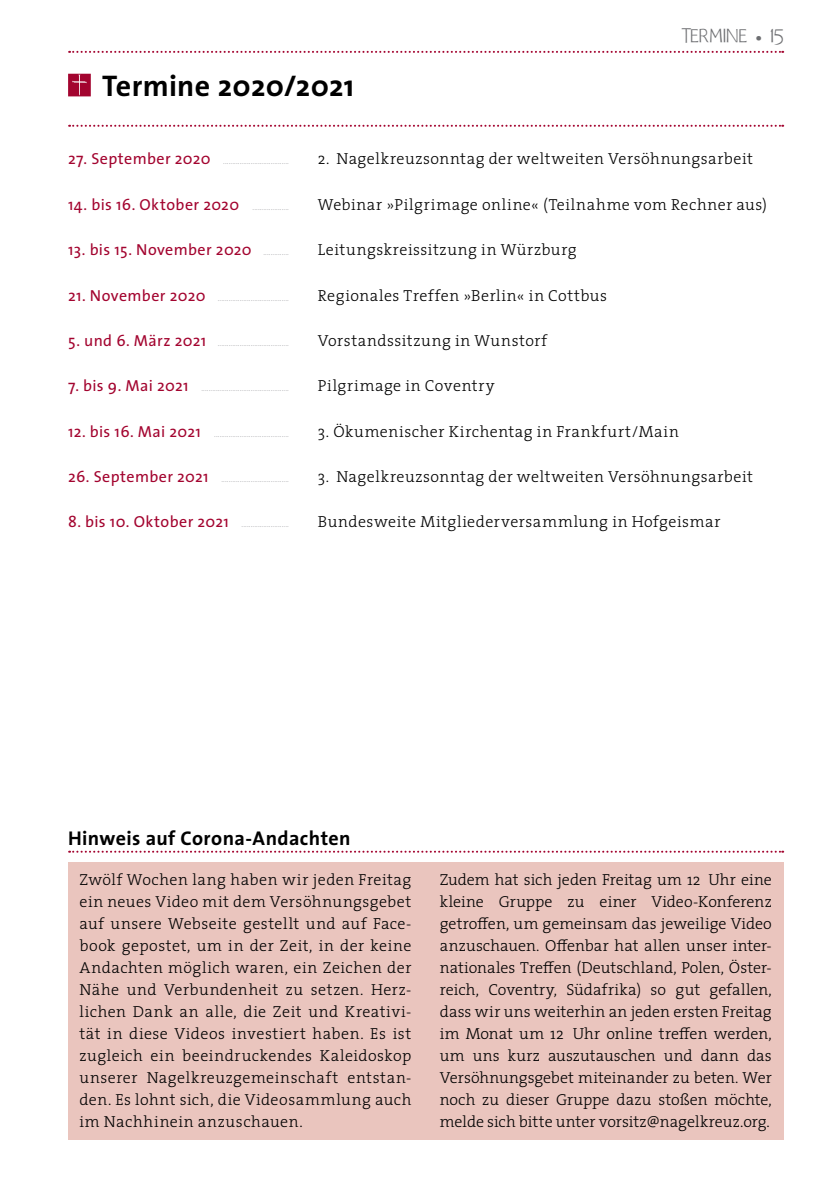
<style>
.page{position:relative;width:840px;height:1191px;background:#fff}
.page>*{position:absolute;margin:0;border:0;box-sizing:border-box;transform-origin:0 0}
.ÜBERSCHRIFT_mit_Lini{font:700 30px "The Sans";letter-spacing:.01em;color:#000}
.ÜBERSCHRIFT_3{font:700 20px "The Sans";letter-spacing:.02em;color:#000}
.TERMIN{font:300 16px/22px "The Serif";letter-spacing:.03em;color:#000;text-align:justify}
.TERMIN-2{font:16px "The Sans";letter-spacing:.025em;color:#a3042f}
.TERMIN-3{font:300 16px "The Serif";letter-spacing:.05em;color:#000}
.t1{font:16px "Coventry";color:#6d6e71}
</style>
<div class="page">
<svg style="left:69px;top:51px;width:713px;height:2px"></svg>
<svg style="left:69px;top:125px;width:713px;height:2px"></svg>
<svg style="left:68px;top:74px;width:23px;height:22px"></svg>
<div style="left:68px;top:862px;width:714px;height:278px;background:#eac5be"></div>
<svg style="left:69px;top:850px;width:713px;height:2px"></svg>
<p class="ÜBERSCHRIFT_mit_Lini" style="left:102px;top:61px;width:253px">Termine 2020/2021</p>
<p class="t1" style="left:681px;top:27px;width:20px">TERMINE</p>
<p class="t1" style="left:755px;top:27px;width:29px">• 15</p>
<p class="TERMIN-2" style="left:68px;top:146px;width:144px">27. September 2020</p>
<p class="TERMIN" style="left:317px;top:147px;width:436px">2. Nagelkreuzsonntag der weltweiten Versöhnungsarbeit</p>
<p class="TERMIN-2" style="left:68px;top:191px;width:172px">14. bis 16. Oktober 2020</p>
<p class="TERMIN" style="left:317px;top:193px;width:450px">Webinar »Pilgrimage online« (Teilnahme vom Rechner aus)</p>
<p class="TERMIN-2" style="left:68px;top:236px;width:185px">13. bis 15. November 2020</p>
<p class="TERMIN" style="left:317px;top:238px;width:260px">Leitungskreissitzung in Würzburg</p>
<p class="TERMIN-2" style="left:68px;top:282px;width:139px">21. November 2020</p>
<p class="TERMIN" style="left:317px;top:284px;width:291px">Regionales Treffen »Berlin« in Cottbus</p>
<p class="TERMIN-2" style="left:68px;top:327px;width:139px">5. und 6. März 2021</p>
<p class="TERMIN" style="left:317px;top:329px;width:231px">Vorstandssitzung in Wunstorf</p>
<p class="TERMIN-2" style="left:68px;top:372px;width:122px">7. bis 9. Mai 2021</p>
<p class="TERMIN" style="left:317px;top:374px;width:178px">Pilgrimage in Coventry</p>
<p class="TERMIN-2" style="left:68px;top:418px;width:134px">12. bis 16. Mai 2021</p>
<p class="TERMIN-3" style="left:317px;top:418px;width:362px">3. Ökumenischer Kirchentag in Frankfurt/Main</p>
<p class="TERMIN-2" style="left:68px;top:463px;width:142px">26. September 2021</p>
<p class="TERMIN" style="left:317px;top:465px;width:436px">3. Nagelkreuzsonntag der weltweiten Versöhnungsarbeit</p>
<p class="TERMIN-2" style="left:68px;top:509px;width:162px">8. bis 10. Oktober 2021</p>
<p class="TERMIN" style="left:317px;top:510px;width:404px">Bundesweite Mitgliederversammlung in Hofgeismar</p>
<p class="ÜBERSCHRIFT_3" style="left:68px;top:821px;width:284px">Hinweis auf Corona-Andachten</p>
<p class="TERMIN" style="left:79px;top:868px;width:333px">Zwölf Wochen lang haben wir jeden Freitag ein neues Video mit dem Versöhnungsgebet auf unsere Webseite gestellt und auf Face&shy;book gepostet, um in der Zeit, in der keine Andachten möglich waren, ein Zeichen der Nähe und Verbundenheit zu setzen. Herz&shy;lichen Dank an alle, die Zeit und Kreativi&shy;tät in diese Videos investiert haben. Es ist zugleich ein beeindruckendes Kaleidoskop unserer Nagelkreuzgemeinschaft entstan&shy;den. Es lohnt sich, die Videosammlung auch im Nachhinein anzuschauen.</p>
<p class="TERMIN" style="left:439px;top:868px;width:333px">Zudem hat sich jeden Freitag um 12 Uhr eine kleine Gruppe zu einer Video-Konferenz getroffen, um gemeinsam das jeweilige Video anzuschauen. Offenbar hat allen unser inter&shy;nationales Treffen (Deutschland, Polen, Öster&shy;reich, Coventry, Südafrika) so gut gefallen, dass wir uns weiterhin an jeden ersten Freitag im Monat um 12 Uhr online treffen werden, um uns kurz auszutauschen und dann das Versöhnungsgebet miteinander zu beten. Wer noch zu dieser Gruppe dazu stoßen möchte, melde sich bitte unter vorsitz@nagelkreuz.org.</p>
</div>
